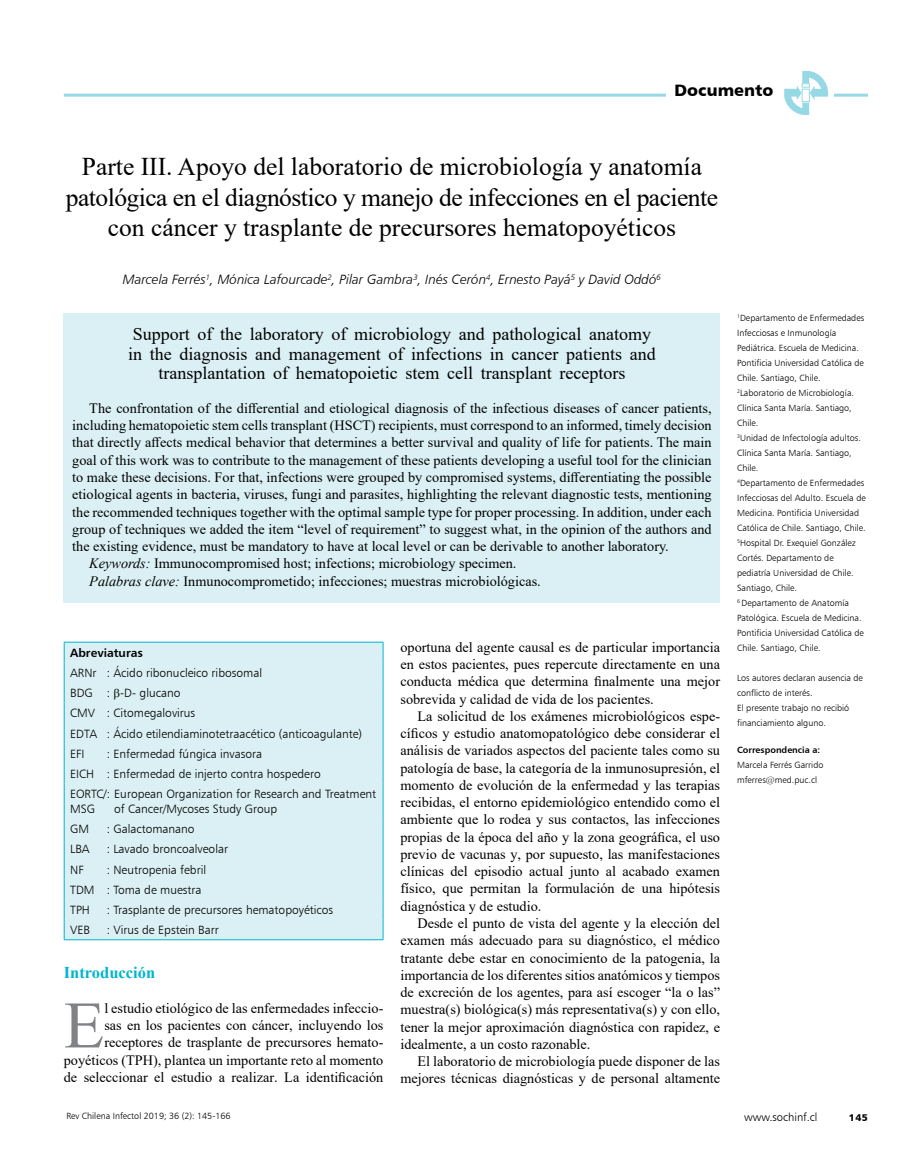
<style>
.page{position:relative;width:919px;height:1170px;background:#fff}
.page>*{position:absolute;margin:0;border:0;box-sizing:border-box;transform-origin:0 0}
.t1{font:66.3px "Times New Roman";color:#808285}
.t2{font:25.5px/30.6px "Times New Roman";color:#000;text-align:center}
.t3{font:18px/19.5px "Times New Roman";color:#000;text-align:center}
.t4{font:700 16.5px "Times New Roman";color:#00b4ce}
.t5{font:16.5px "Humanist 777 BT Black B";color:#000}
.t6{font:14.25px/17.2px "Times New Roman";color:#000;text-align:justify}
.t7{font:13.5px "Humanist 777 BT Light Italic B";color:#000}
.t8{font:12px/20.1px "Humanist 777 BT Light B";color:#000}
.t9{font:12px "Humanist 777 BT Bold B";color:#000}
.t10{font:11.25px "Humanist 777 BT Light B";color:#000}
.t11{font:9.75px "Humanist 777 BT Black B";color:#000}
.t12{font:9px/15px "Humanist 777 BT Light B";color:#000}
.t13{font:9px "Humanist 777 BT Bold B";color:#000}
.s1{font-style:italic}
</style>
<div class="page">
<hr style="left:64px;top:94px;width:803px;height:3px;background:#97d8e5">
<div style="left:778px;top:90px;width:55px;height:10px;background:#fff"></div>
<svg style="left:784px;top:71px;width:44px;height:44px"></svg>
<div style="left:665px;top:79px;width:117px;height:30px;background:#fff"></div>
<div style="left:64px;top:314px;width:656px;height:288px;background:#dbf0f4"></div>
<div style="left:65px;top:642px;width:317px;height:297px;background:#dbf0f4"></div>
<hr style="left:64px;top:641px;width:43px;height:1px;background:#00b4ce">
<hr style="left:107px;top:641px;width:276px;height:1px;background:#00b4ce">
<svg style="left:64px;top:642px;width:1px;height:141px"></svg>
<svg style="left:382px;top:642px;width:1px;height:141px"></svg>
<hr style="left:64px;top:783px;width:1px;height:35px;background:#00b4ce">
<hr style="left:382px;top:783px;width:1px;height:35px;background:#00b4ce">
<svg style="left:64px;top:818px;width:1px;height:121px"></svg>
<svg style="left:382px;top:818px;width:1px;height:121px"></svg>
<hr style="left:64px;top:939px;width:43px;height:1px;background:#00b4ce">
<hr style="left:107px;top:939px;width:276px;height:1px;background:#00b4ce">
<svg style="left:114px;top:688px;width:5px;height:11px"></svg>
<p class="t5" style="left:674px;top:80px;width:100px">Documento</p>
<h2 class="t2" style="left:66px;top:150px;width:653px">Parte III. Apoyo del laboratorio de microbiología y anatomía patológica en el diagnóstico y manejo de infecciones en el paciente con cáncer y trasplante de precursores hematopoyéticos</h2>
<p class="t7" style="left:123px;top:271px;width:539px">Marcela Ferrés<sup>1</sup>, Mónica Lafourcade<sup>2</sup>, Pilar Gambra<sup>3</sup>, Inés Cerón<sup>4</sup>, Ernesto Payá<sup>5</sup> y David Oddó<sup>6</sup></p>
<p class="t3" style="left:128px;top:324px;width:529px">Support of the laboratory of microbiology and pathological anatomy in the diagnosis and management of infections in cancer patients and transplantation of hematopoietic stem cell transplant receptors</p>
<p class="t6" style="left:89px;top:399px;width:623px">The confrontation of the differential and etiological diagnosis of the infectious diseases of cancer patients,</p>
<p class="t6" style="left:72px;top:416px;width:640px">including hematopoietic stem cells transplant (HSCT) recipients, must correspond to an informed, timely decision</p>
<p class="t6" style="left:72px;top:433px;width:640px">that directly affects medical behavior that determines a better survival and quality of life for patients. The main</p>
<p class="t6" style="left:72px;top:451px;width:640px">goal of this work was to contribute to the management of these patients developing a useful tool for the clinician</p>
<p class="t6" style="left:72px;top:468px;width:640px">to make these decisions. For that, infections were grouped by compromised systems, differentiating the possible</p>
<p class="t6" style="left:72px;top:485px;width:640px">etiological agents in bacteria, viruses, fungi and parasites, highlighting the relevant diagnostic tests, mentioning</p>
<p class="t6" style="left:72px;top:502px;width:640px">the recommended techniques together with the optimal sample type for proper processing. In addition, under each</p>
<p class="t6" style="left:72px;top:520px;width:640px">group of techniques we added the item “level of requirement” to suggest what, in the opinion of the authors and</p>
<p class="t6" style="left:72px;top:537px;width:598px">the existing evidence, must be mandatory to have at local level or can be derivable to another laboratory.</p>
<p class="t6" style="left:89px;top:554px;width:428px"><span class="s1">Keywords:</span> Immunocompromised host; infections; microbiology specimen.</p>
<p class="t6" style="left:89px;top:571px;width:453px"><span class="s1">Palabras clave:</span> Inmunocomprometido; infecciones; muestras microbiológicas.</p>
<p class="t9" style="left:70px;top:645px;width:74px">Abreviaturas</p>
<p class="t8" style="left:70px;top:662px;width:293px">ARNr : Ácido ribonucleico ribosomal<br>BDG : -D- glucano<br>CMV : Citomegalovirus<br>EDTA : Ácido etilendiaminotetraacético (anticoagulante)<br>EFI</p>
<p class="t8" style="left:70px;top:743px;width:307px;text-indent:37px">: Enfermedad fúngica invasora<br>EICH : Enfermedad de injerto contra hospedero<br>EORTC/: European Organization for Research and Treatment</p>
<p class="t8" style="left:70px;top:798px;width:26px">MSG</p>
<p class="t8" style="left:114px;top:798px;width:164px">of Cancer/Mycoses Study Group</p>
<p class="t8" style="left:70px;top:818px;width:20px">GM</p>
<p class="t8" style="left:107px;top:818px;width:89px">: Galactomanano</p>
<p class="t8" style="left:70px;top:839px;width:21px">LBA</p>
<p class="t8" style="left:107px;top:839px;width:123px">: Lavado broncoalveolar</p>
<p class="t8" style="left:70px;top:859px;width:15px">NF</p>
<p class="t8" style="left:70px;top:859px;width:137px;text-indent:37px">: Neutropenia febril<br>TDM : Toma de muestra<br>TPH</p>
<p class="t8" style="left:107px;top:899px;width:228px">: Trasplante de precursores hematopoyéticos</p>
<p class="t8" style="left:70px;top:919px;width:21px">VEB</p>
<p class="t8" style="left:107px;top:919px;width:114px">: Virus de Epstein Barr</p>
<p class="t4" style="left:64px;top:960px;width:93px">Introducción</p>
<h1 class="t1" style="left:64px;top:978px;width:42px">E</h1>
<p class="t6" style="left:64px;top:999px;width:321px;text-align:right">l estudio etiológico de las enfermedades infeccio-<br>sas en los pacientes con cáncer, incluyendo los receptores de trasplante de precursores hemato&shy;poyéticos (TPH), plantea un importante reto al momento de seleccionar el estudio a realizar. La identificación</p>
<p class="t12" style="left:66px;top:1108px;width:166px">Rev Chilena Infectol 2019; 36 (2): 145-166</p>
<p class="t6" style="left:400px;top:637px;width:321px">oportuna del agente causal es de particular importancia en estos pacientes, pues repercute directamente en una conducta médica que determina finalmente una mejor sobrevida y calidad de vida de los pacientes.</p>
<p class="t6" style="left:400px;top:707px;width:321px;text-indent:17px">La solicitud de los exámenes microbiológicos espe&shy;cíficos y estudio anatomopatológico debe considerar el análisis de variados aspectos del paciente tales como su patología de base, la categoría de la inmunosupresión, el momento de evolución de la enfermedad y las terapias recibidas, el entorno epidemiológico entendido como el ambiente que lo rodea y sus contactos, las infecciones propias de la época del año y la zona geográfica, el uso previo de vacunas y, por supuesto, las manifestaciones clínicas del episodio actual junto al acabado examen físico, que permitan la formulación de una hipótesis diagnóstica y de estudio.</p>
<p class="t6" style="left:400px;top:914px;width:321px;text-indent:17px">Desde el punto de vista del agente y la elección del examen más adecuado para su diagnóstico, el médico tratante debe estar en conocimiento de la patogenia, la importancia de los diferentes sitios anatómicos y tiempos de excreción de los agentes, para así escoger “la o las” muestra(s) biológica(s) más representativa(s) y con ello, tener la mejor aproximación diagnóstica con rapidez, e idealmente, a un costo razonable.</p>
<p class="t6" style="left:400px;top:1052px;width:321px;text-align:right">El laboratorio de microbiología puede disponer de las mejores técnicas diagnósticas y de personal altamente</p>
<p class="t12" style="left:737px;top:310px;width:130px"><sup>1</sup>Departamento de Enfermedades<br>Infecciosas e Inmunología<br>Pediátrica. Escuela de Medicina.<br>Pontificia Universidad Católica de<br>Chile. Santiago, Chile.<br><sup>2</sup>Laboratorio de Microbiología.<br>Clínica Santa María. Santiago,<br>Chile.<br><sup>3</sup>Unidad de Infectología adultos.<br>Clínica Santa María. Santiago,<br>Chile.<br><sup>4</sup>Departamento de Enfermedades<br>Infecciosas del Adulto. Escuela de<br>Medicina. Pontificia Universidad<br>Católica de Chile. Santiago, Chile.<br><sup>5</sup>Hospital Dr. Exequiel González<br>Cortés. Departamento de pediatría Universidad de Chile.<br>Santiago, Chile.<br><sup>6</sup> Departamento de Anatomía<br>Patológica. Escuela de Medicina.<br>Pontificia Universidad Católica de<br>Chile. Santiago, Chile.</p>
<p class="t12" style="left:737px;top:670px;width:127px">Los autores declaran ausencia de conflicto de interés.<br>El presente trabajo no recibió financiamiento alguno.</p>
<p class="t13" style="left:737px;top:744px;width:85px">Correspondencia a:</p>
<p class="t12" style="left:737px;top:757px;width:88px">Marcela Ferrés Garrido mferres@med.puc.cl</p>
<p class="t10" style="left:744px;top:1110px;width:75px">www.sochinf.cl</p>
<p class="t11" style="left:848px;top:1111px;width:20px">145</p>
</div>
